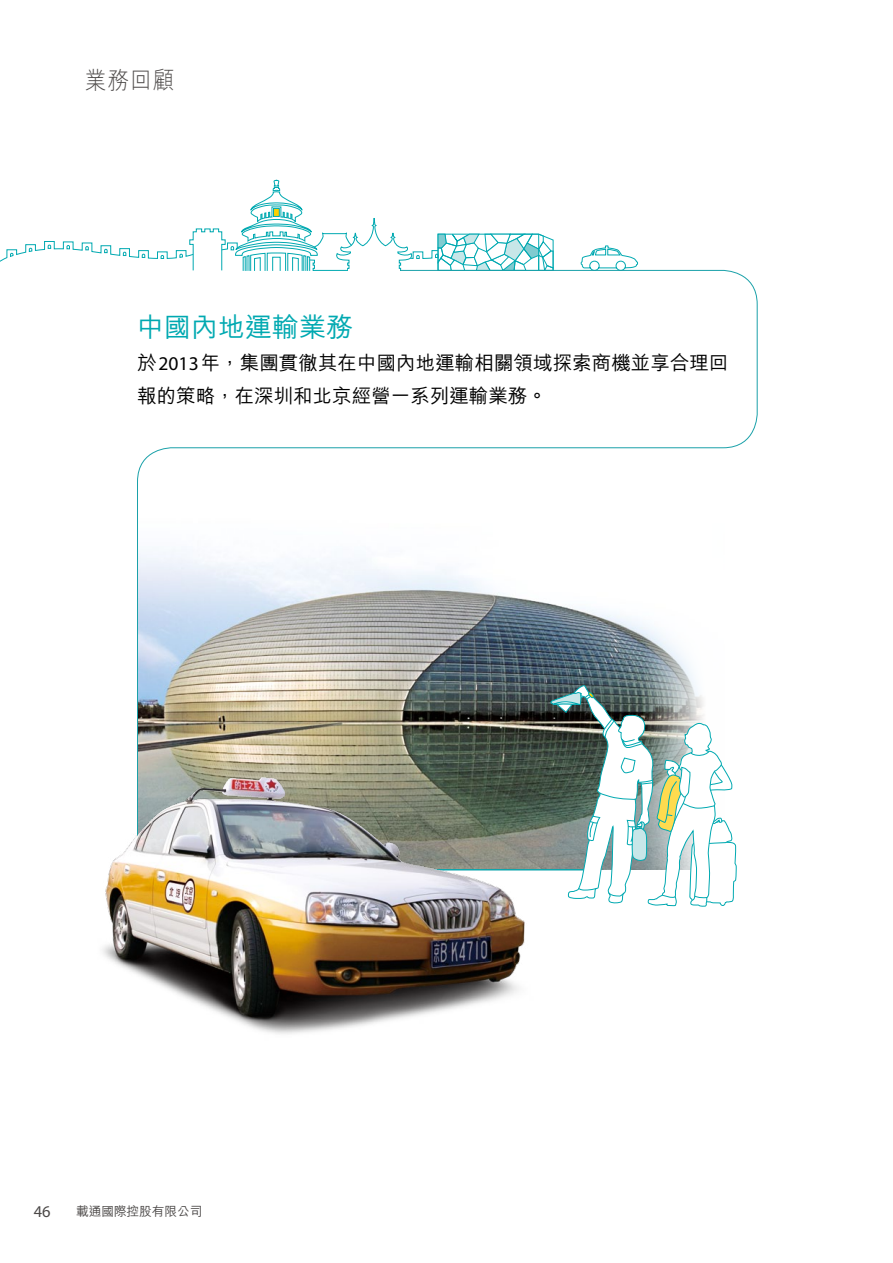
<style>
.page{position:relative;width:893px;height:1263px;background:#fff}
.page>*{position:absolute;margin:0;border:0;box-sizing:border-box;transform-origin:0 0}
.t1{font:500 27px "M Hei HK";color:#00a9b1}
.t2{font:300 24px "M Hei HK";color:#4c4948;scale:.9 1}
.t3{font:500 19.5px/33px "M Hei HK";color:#000}
.t4{font:16.5px "Myriad Pro";color:#4c4948}
.t5{font:500 12.75px "M Hei HK";letter-spacing:-.01em;color:#4c4948}
.s1{font-family:"Myriad Pro";font-weight:400}
</style>
<div class="page">
<svg style="left:0;top:179px;width:554px;height:90px"></svg>
<svg style="left:580px;top:245px;width:58px;height:24px"></svg>
<svg style="left:137px;top:269px;width:620px;height:611px"></svg>
<svg style="left:561px;top:685px;width:175px;height:222px"></svg>
<img style="left:102px;top:679px;width:459px;height:355px">
<p class="t2" style="left:85px;top:63px;width:101px">業務回顧</p>
<h1 class="t1" style="left:137px;top:307px;width:217px">中國內地運輸業務</h1>
<p class="t3" style="left:137px;top:345px;width:593px">於<span class="s1">2013</span>年，集團貫徹其在中國內地運輸相關領域探索商機並享合理回報的策略，在深圳和北京經營一系列運輸業務。</p>
<p class="t4" style="left:34px;top:1201px;width:18px">46</p>
<p class="t5" style="left:76px;top:1201px;width:128px">載通國際控股有限公司</p>
</div>
